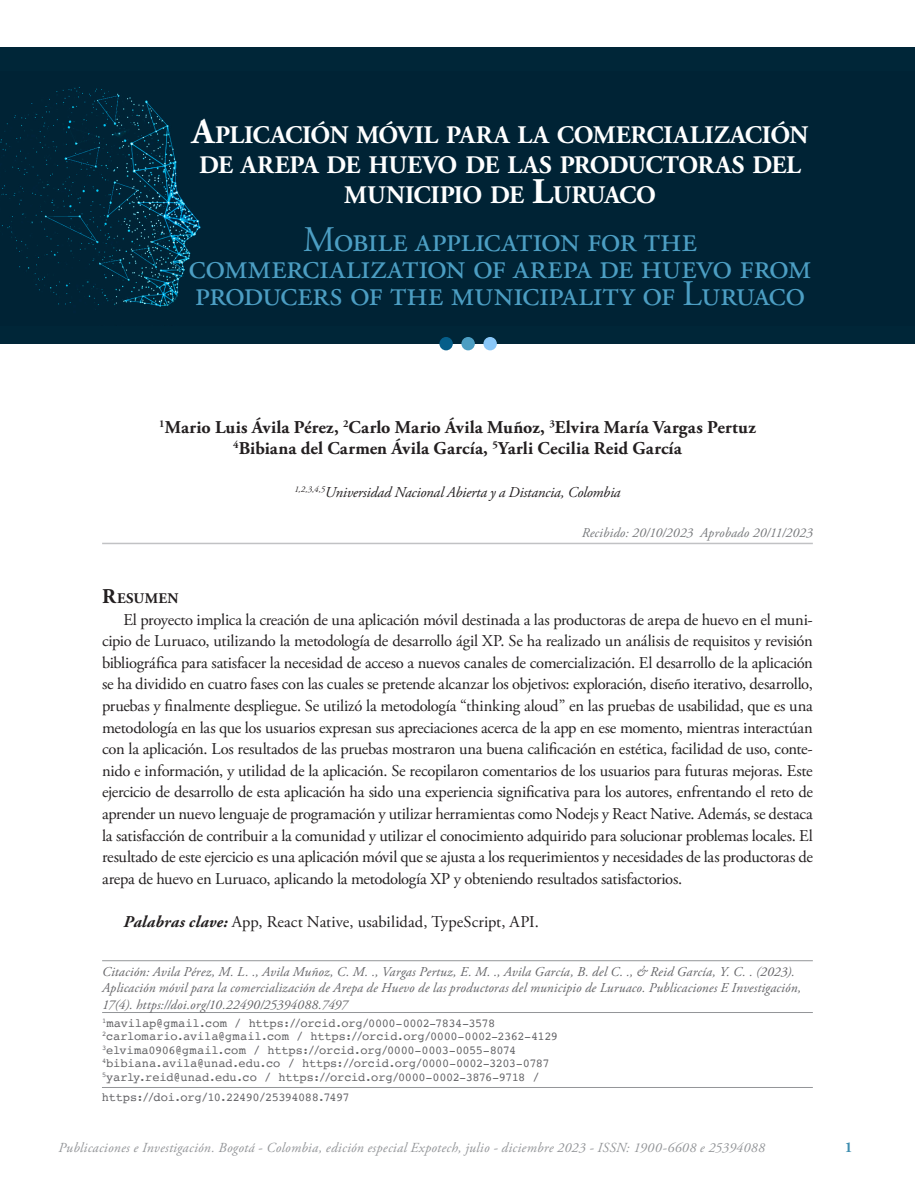
<style>
.page{position:relative;width:915px;height:1191px;background:#fff}
.page>*{position:absolute;margin:0;border:0;box-sizing:border-box;transform-origin:0 0}
._1_TITULO_Ingles{font:36px/27px "Adobe Garamond Pro";letter-spacing:-.015em;color:#4c9ec3;text-align:center}
._1_TITULO_español{font:700 25.2px/30px "Adobe Garamond Pro";letter-spacing:-.01em;color:#fff;text-align:center}
._1_Nomre{font:700 18px/21px "Adobe Garamond Pro";letter-spacing:.005em;color:#231f20;text-align:center}
.TEXTO_CORRIDO{font:16.5px/21.6px "Adobe Garamond Pro";letter-spacing:-.03em;color:#231f20;text-align:justify}
.TEXTO_CORRIDO-2{font:16.5px "Adobe Garamond Pro";letter-spacing:.01em;color:#231f20}
._1_Universidad{font:italic 15px "Adobe Garamond Pro";letter-spacing:-.015em;color:#231f20}
.t1{font:700 15px "Adobe Garamond Pro";color:#3f8daf}
._2_Resume{font:700 14.7px "Adobe Garamond Pro";letter-spacing:.025em;color:#231f20}
.plantilla{font:italic 13.8px "Adobe Garamond Pro";letter-spacing:.02em;color:#939598}
._1_Fechas{font:italic 13.5px/16.5px "Adobe Garamond Pro";letter-spacing:.01em;color:#636366}
._1_Fechas-2{font:italic 13.5px "Adobe Garamond Pro";letter-spacing:.01em;color:#76787b}
._1_Correo_NEW{font:12px/13.5px "Courier";letter-spacing:-.02em;color:#636366}
._1_Correo_NEW-2{font:12px "Courier";letter-spacing:-.045em;color:#636366}
.s1{font-size:36px}
.s2{font-size:21px}
.s3{font-weight:700;font-style:italic}
</style>
<div class="page">
<div style="left:0;top:47px;width:914px;height:297px;background:#002638"></div>
<img style="left:0;top:87px;width:201px;height:220px">
<hr style="left:102px;top:543px;width:710px;height:1px;background:#c1c2c4">
<hr style="left:102px;top:1012px;width:710px;height:1px;background:#939598">
<hr style="left:102px;top:1087px;width:710px;height:1px;background:#939598">
<hr style="left:102px;top:960px;width:710px;height:1px;background:#939598">
<div style="left:483px;top:337px;width:13px;height:13px;background:#89c7f8;border-radius:50%"></div>
<div style="left:461px;top:337px;width:13px;height:13px;background:#4c9ec3;border-radius:50%"></div>
<div style="left:439px;top:337px;width:13px;height:13px;background:#055e8a;border-radius:50%"></div>
<p class="_1_TITULO_español" style="left:192px;top:121px;width:618px"><span class="s1">A</span>PLICACIÓN MÓVIL PARA LA COMERCIALIZACIÓN<br>DE AREPA DE HUEVO DE LAS PRODUCTORAS DEL<br>MUNICIPIO DE <span class="s1">L</span>URUACO</p>
<p class="_1_TITULO_Ingles" style="left:188px;top:228px;width:624px">Mobile application for the commercialization of arepa de huevo from producers of the municipality of Luruaco</p>
<p class="_1_Nomre" style="left:159px;top:417px;width:598px"><sup>1</sup>Mario Luis Ávila Pérez, <sup>2</sup>Carlo Mario Ávila Muñoz, <sup>3</sup>Elvira María Vargas Pertuz<br><sup>4</sup>Bibiana del Carmen Ávila García, <sup>5</sup>Yarli Cecilia Reid García</p>
<p class="_1_Universidad" style="left:294px;top:483px;width:327px"><sup>1,2,3,4,5</sup>Universidad Nacional Abierta y a Distancia, Colombia</p>
<p class="_1_Fechas-2" style="left:581px;top:524px;width:232px">Recibido: 20/10/2023 Aprobado 20/11/2023</p>
<p class="_2_Resume" style="left:102px;top:590px;width:78px"><span class="s2">R</span>ESUMEN</p>
<p class="TEXTO_CORRIDO" style="left:102px;top:609px;width:712px;text-indent:21px">El proyecto implica la creación de una aplicación móvil destinada a las productoras de arepa de huevo en el muni&shy;cipio de Luruaco, utilizando la metodología de desarrollo ágil XP. Se ha realizado un análisis de requisitos y revisión bibliográfica para satisfacer la necesidad de acceso a nuevos canales de comercialización. El desarrollo de la aplicación se ha dividido en cuatro fases con las cuales se pretende alcanzar los objetivos: exploración, diseño iterativo, desarrollo, pruebas y finalmente despliegue. Se utilizó la metodología “thinking aloud” en las pruebas de usabilidad, que es una metodología en las que los usuarios expresan sus apreciaciones acerca de la app en ese momento, mientras interactúan con la aplicación. Los resultados de las pruebas mostraron una buena calificación en estética, facilidad de uso, conte&shy;nido e información, y utilidad de la aplicación. Se recopilaron comentarios de los usuarios para futuras mejoras. Este ejercicio de desarrollo de esta aplicación ha sido una experiencia significativa para los autores, enfrentando el reto de aprender un nuevo lenguaje de programación y utilizar herramientas como Nodejs y React Native. Además, se destaca la satisfacción de contribuir a la comunidad y utilizar el conocimiento adquirido para solucionar problemas locales. El resultado de este ejercicio es una aplicación móvil que se ajusta a los requerimientos y necesidades de las productoras de arepa de huevo en Luruaco, aplicando la metodología XP y obteniendo resultados satisfactorios.</p>
<p class="TEXTO_CORRIDO-2" style="left:123px;top:912px;width:417px"><span class="s3">Palabras clave:</span> App, React Native, usabilidad, TypeScript, API.</p>
<p class="_1_Fechas" style="left:102px;top:963px;width:700px">Citación: Avila Pérez, M. L. ., Avila Muñoz, C. M. ., Vargas Pertuz, E. M. ., Avila García, B. del C. ., &amp; Reid García, Y. C. . (2023).<br>Aplicación móvil para la comercialización de Arepa de Huevo de las productoras del municipio de Luruaco. Publicaciones E Investigación,<br>17(4). https://doi.org/10.22490/25394088.7497</p>
<p class="_1_Correo_NEW" style="left:102px;top:1015px;width:457px"><sup>1</sup>mavilap@gmail.com / https://orcid.org/0000-0002-7834-3578<br><sup>2</sup>carlomario.avila@gmail.com / https://orcid.org/0000-0002-2362-4129<br><sup>3</sup>elvima0906@gmail.com / https://orcid.org/0000-0003-0055-8074<br><sup>4</sup>bibiana.avila@unad.edu.co / https://orcid.org/0000-0002-3203-0787<br><sup>5</sup>yarly.reid@unad.edu.co / https://orcid.org/0000-0002-3876-9718 /</p>
<p class="_1_Correo_NEW-2" style="left:102px;top:1088px;width:249px">https://doi.org/10.22490/25394088.7497</p>
<p class="plantilla" style="left:58px;top:1139px;width:708px">Publicaciones e Investigación. Bogotá - Colombia, edición especial Expotech, julio - diciembre 2023 - ISSN: 1900-6608 e 25394088</p>
<p class="t1" style="left:844px;top:1138px;width:9px">1</p>
</div>
